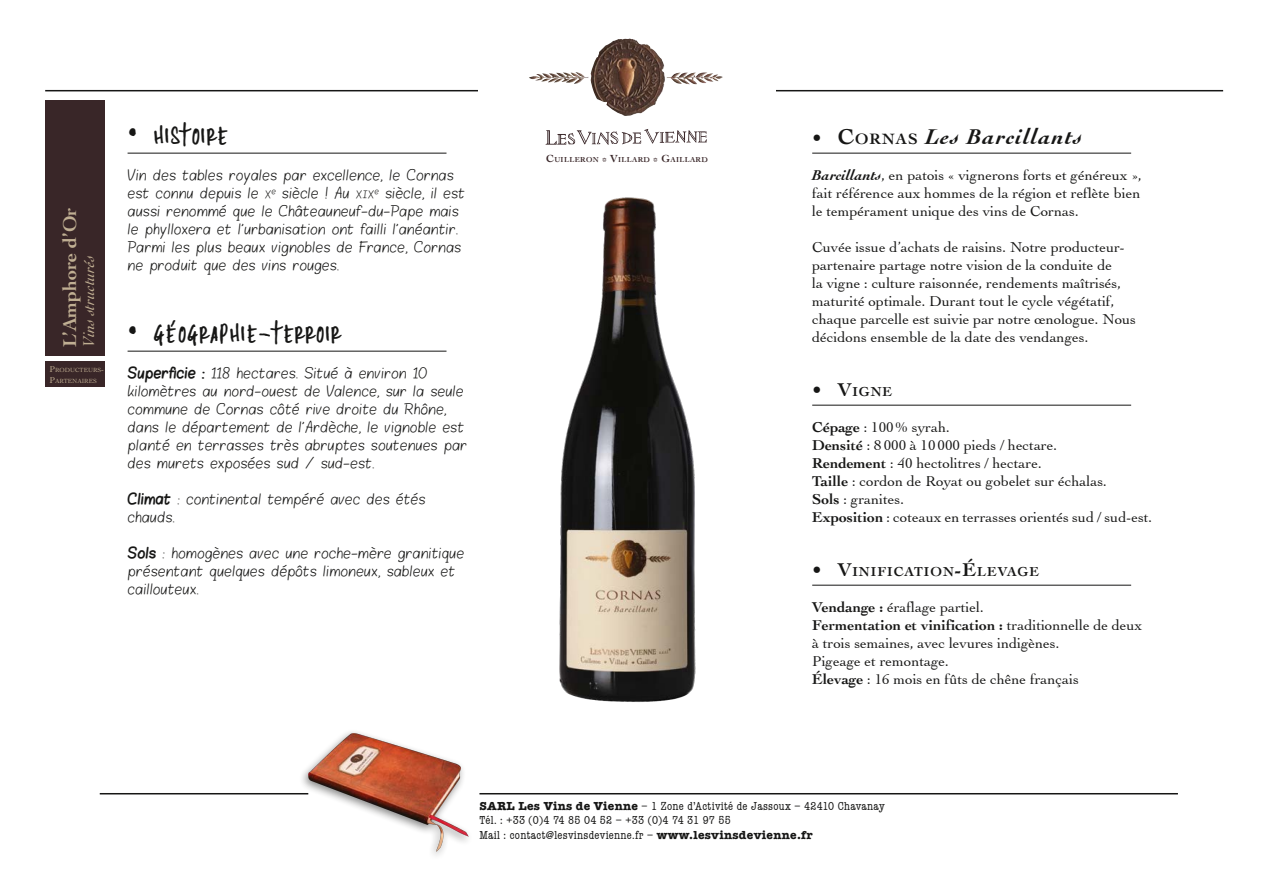
<style>
.page{position:relative;width:1263px;height:893px;background:#fff}
.page>*{position:absolute;margin:0;border:0;box-sizing:border-box;transform-origin:0 0}
.t1{font:italic 700 22.5px "Cochin";letter-spacing:.05em;color:#161615}
.t2{font:19.5px "Cinahand";letter-spacing:.05em;color:#161615}
.t3{font:700 19.5px "Cochin";color:#c0af93}
.t4{font:italic 16.5px "Cochin";letter-spacing:-.005em;color:#c0af93}
.t5{font:15px/18px "Cochin";color:#161615}
.t6{font:700 13.65px "Cochin";letter-spacing:.07em;color:#161615}
.t7{font:12px/18px "Blokletters Balpen";color:#161615}
.t8{font:condensed 12px/14.4px "American Typewriter";letter-spacing:.025em;color:#161615}
.t9{font:700 7.5px "Cochin";letter-spacing:.04em;color:#392628}
.t10{font:6.3px/10.8px "Cochin";color:#c0af93}
.s1{font-size:9px}
.s2{font-size:36px}
.s3{font-size:8.4px}
.s4{font-family:"Blokletters Viltstift"}
.s5{font-size:10.8px}
.s6{font-style:normal;font-size:19.5px}
.s7{font-style:normal}
.s8{font-style:normal;font-size:15.75px}
.s9{font-weight:700;font-style:italic}
.s10{font-size:19.5px}
.s11{font-weight:700}
.s12{font-weight:700;font-stretch:normal}
</style>
<div class="page">
<hr style="left:45px;top:90px;width:1178px;height:1px;background:#161615">
<div style="left:478px;top:67px;width:298px;height:54px;background:#fff"></div>
<svg style="left:545px;top:129px;width:162px;height:16px"></svg>
<img style="left:575px;top:39px;width:122px;height:77px">
<hr style="left:479px;top:793px;width:699px;height:1px;background:#161615">
<hr style="left:100px;top:793px;width:208px;height:1px;background:#161615">
<div style="left:299px;top:729px;width:174px;height:132px;background:#fff"></div>
<img style="left:308px;top:733px;width:161px;height:118px">
<div style="left:45px;top:100px;width:60px;height:255px;background:#392628"></div>
<div style="left:45px;top:361px;width:60px;height:26px;background:#392628"></div>
<img style="left:559px;top:197px;width:137px;height:505px">
<hr style="left:812px;top:153px;width:319px;height:1px;background:#161615">
<hr style="left:812px;top:405px;width:319px;height:1px;background:#161615">
<hr style="left:812px;top:585px;width:319px;height:1px;background:#161615">
<hr style="left:128px;top:153px;width:318px;height:1px;background:#161615">
<hr style="left:128px;top:351px;width:318px;height:1px;background:#161615">
<h2 class="t3" style="left:58px;top:347px;width:141px;rotate:-90deg">L’Amphore d’Or</h2>
<p class="t4" style="left:79px;top:347px;width:93px;rotate:-90deg">Vins structurés</p>
<p class="t10" style="left:49px;top:365px;width:56px"><span class="s1">P</span>RODUCTEURS<span class="s1">-<br>P</span>ARTENAIRES</p>
<h2 class="t2" style="left:128px;top:126px;width:101px"><span class="s2">•</span> HISTOIRE</h2>
<p class="t7" style="left:128px;top:167px;width:339px">Vin des tables royales par excellence, le Cornas est connu depuis le <span class="s3">X</span><sup>e</sup> siècle ! Au <span class="s3">XIX</span><sup>e</sup> siècle, il est aussi renommé que le Châteauneuf-du-Pape mais le phylloxera et l’urbanisation ont failli l’anéantir.<br>Parmi les plus beaux vignobles de France, Cornas ne produit que des vins rouges.</p>
<h2 class="t2" style="left:128px;top:324px;width:214px"><span class="s2">•</span> GÉOGRAPHIE-TERROIR</h2>
<p class="t7" style="left:128px;top:365px;width:341px"><span class="s4">Superficie :</span> 118 hectares. Situé à environ 10 kilomètres au nord-ouest de Valence, sur la seule commune de Cornas côté rive droite du Rhône, dans le département de l’Ardèche, le vignoble est planté en terrasses très abruptes soutenues par des murets exposées sud / sud-est.</p>
<p class="t7" style="left:128px;top:491px;width:300px"><span class="s4">Climat</span> : continental tempéré avec des étés chauds.</p>
<p class="t7" style="left:128px;top:545px;width:338px"><span class="s4">Sols</span> : homogènes avec une roche-mère granitique présentant quelques dépôts limoneux, sableux et caillouteux.</p>
<p class="t9" style="left:546px;top:155px;width:163px"><span class="s5">C</span>UILLERON <span class="s5">* V</span>ILLARD <span class="s5">* G</span>AILLARD</p>
<h1 class="t1" style="left:812px;top:123px;width:271px"><span class="s6">•</span> <span class="s7">C</span><span class="s8">ORNAS</span> Les Barcillants</h1>
<p class="t5" style="left:812px;top:166px;width:331px;text-align:justify"><span class="s9">Barcillants</span>, en patois « vignerons forts et généreux », fait référence aux hommes de la région et reflète bien le tempérament unique des vins de Cornas.</p>
<p class="t5" style="left:812px;top:238px;width:325px">Cuvée issue d’achats de raisins. Notre producteur&shy;partenaire partage notre vision de la conduite de<br>la vigne : culture raisonnée, rendements maîtrisés, maturité optimale. Durant tout le cycle végétatif, chaque parcelle est suivie par notre œnologue. Nous décidons ensemble de la date des vendanges.</p>
<p class="t6" style="left:812px;top:384px;width:82px"><span class="s10">•</span> <span class="s10">V</span>IGNE</p>
<p class="t5" style="left:812px;top:418px;width:342px"><span class="s11">Cépage</span> : 100% syrah.<br><span class="s11">Densité</span> : 8000 à 10 000 pieds / hectare.<br><span class="s11">Rendement</span> : 40 hectolitres / hectare.<br><span class="s11">Taille</span> : cordon de Royat ou gobelet sur échalas.<br><span class="s11">Sols</span> : granites.<br><span class="s11">Exposition</span> : coteaux en terrasses orientés sud / sud-est.</p>
<p class="t6" style="left:812px;top:564px;width:228px"><span class="s10">• V</span>INIFICATION<span class="s10">-É</span>LEVAGE</p>
<p class="t5" style="left:812px;top:598px;width:332px"><span class="s11">Vendange :</span> éraflage partiel.<br><span class="s11">Fermentation et vinification :</span> traditionnelle de deux à trois semaines, avec levures indigènes.<br>Pigeage et remontage.<br><span class="s11">Élevage</span> : 16 mois en fûts de chêne français</p>
<p class="t8" style="left:479px;top:799px;width:407px"><span class="s12">SARL Les Vins de Vienne</span> – 1 Zone d’Activité de Jassoux – 42410 Chavanay<br>Tél. : +33 (0)4 74 85 04 52 – +33 (0)4 74 31 97 55<br>Mail : contact@lesvinsdevienne.fr – <span class="s12">www.lesvinsdevienne.fr</span></p>
</div>
